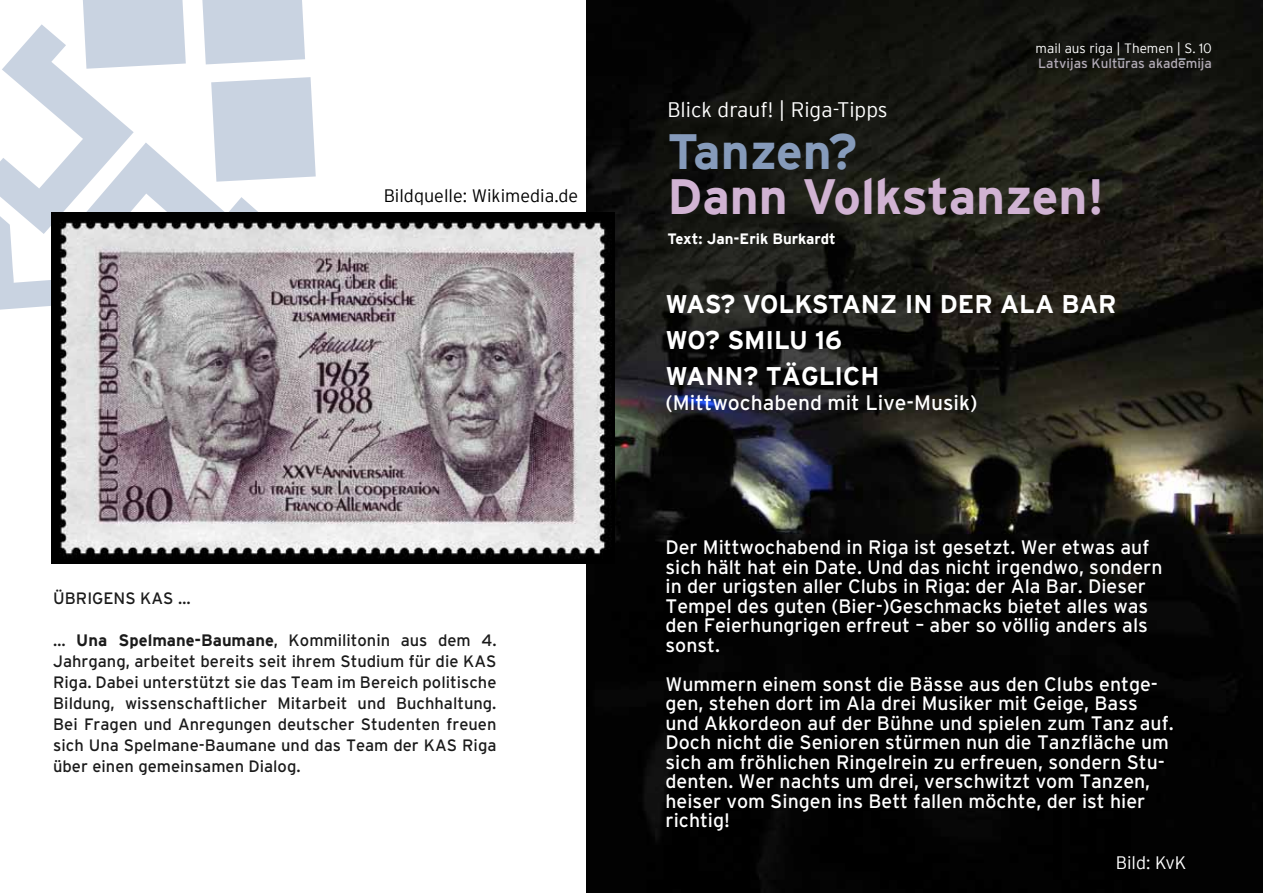
<style>
.page{position:relative;width:1263px;height:893px;background:#fff}
.page>*{position:absolute;margin:0;border:0;box-sizing:border-box;transform-origin:0 0}
.t1{font:700 49.5px "Interstate";letter-spacing:-.005em;color:#d1b3d3}
.t2{font:700 49.5px "Interstate";color:#869bbb}
.t3{font:700 25.5px/36px "Interstate";color:#fff}
.t4{font:21px "Interstate";color:#fff}
.t5{font:300 21px "Interstate";color:#fff}
.t6{font:19.5px/19.5px "Interstate";color:#fff}
.t7{font:300 18px "Interstate";color:#000}
.t8{font:300 18px "Interstate";color:#fff}
.t9{font:16.5px/21px "Interstate";color:#000;text-align:justify}
.t10{font:700 15px "Interstate";color:#fff}
.t11{font:13.5px "Interstate";color:#b2abb6}
.t12{font:300 13.5px "Interstate";color:#fff}
.s1{font-weight:700}
</style>
<div class="page">
<img style="left:587px;top:0;width:676px;height:893px">
<svg style="left:0;top:0;width:316px;height:310px"></svg>
<img style="left:51px;top:213px;width:564px;height:350px">
<p class="t7" style="left:384px;top:185px;width:196px">Bildquelle: Wikimedia.de</p>
<p class="t9" style="left:53px;top:587px;width:139px">Übrigens KAS …</p>
<p class="t9" style="left:53px;top:629px;width:445px">… <span class="s1">Una Spelmane-Baumane</span>, Kommilitonin aus dem 4.<br>Jahrgang, arbeitet bereits seit ihrem Studium für die KAS Riga. Dabei unterstützt sie das Team im Bereich politische Bildung, wissenschaftlicher Mitarbeit und Buchhaltung.<br>Bei Fragen und Anregungen deutscher Studenten freuen sich Una Spelmane-Baumane und das Team der KAS Riga über einen gemeinsamen Dialog.</p>
<p class="t12" style="left:1036px;top:41px;width:178px">mail aus riga | Themen | S. 10</p>
<p class="t11" style="left:1038px;top:56px;width:175px">Latvijas Kulturas akademija</p>
<p class="t5" style="left:668px;top:98px;width:222px">Blick drauf! | Riga-Tipps</p>
<h1 class="t2" style="left:668px;top:124px;width:191px">Tanzen?</h1>
<h1 class="t1" style="left:668px;top:169px;width:438px">Dann Volkstanzen!</h1>
<p class="t10" style="left:668px;top:231px;width:170px">Text: Jan-Erik Burkardt</p>
<h2 class="t3" style="left:665px;top:285px;width:147px">Was? Volkstan</h2>
<h2 class="t3" style="left:880px;top:285px;width:78px">z in der</h2>
<h2 class="t3" style="left:1000px;top:285px;width:98px">Ala Bar</h2>
<h2 class="t3" style="left:665px;top:321px;width:178px">Wo? Smilu 16<br>Wann</h2>
<h2 class="t3" style="left:743px;top:357px;width:137px">? Täglich</h2>
<p class="t4" style="left:665px;top:391px;width:314px">(Mittwochabend mit Live-Musik)</p>
<p class="t6" style="left:665px;top:537px;width:498px">Der Mittwochabend in Riga ist gesetzt. Wer etwas auf sich hält hat ein Date. U nd das nicht irgendwo, sondern in der urigsten aller Clubs in Riga: der Ala Bar. Dieser Tempel des guten (Bier-)Geschmacks bietet alles was den Feierhungrigen erfreut – aber so völlig anders als sonst.</p>
<p class="t6" style="left:665px;top:674px;width:510px">Wummern einem sonst die Bässe aus den Clubs entge&shy;gen, stehen dort im Ala drei Musiker mit Geige, Bass und Akkordeon auf der Bühne und spielen zum Tanz auf.<br>Doch nicht die Senioren stürmen nun die Tanzfläche um sich am fröhlichen Ringelrein zu erfreuen, sondern Stu&shy;denten. Wer nachts um drei, verschwitzt vom Tanzen, heiser vom Singen ins Bett fallen möchte, der ist hier richtig!</p>
<p class="t8" style="left:1116px;top:853px;width:72px">Bild: KvK</p>
</div>
